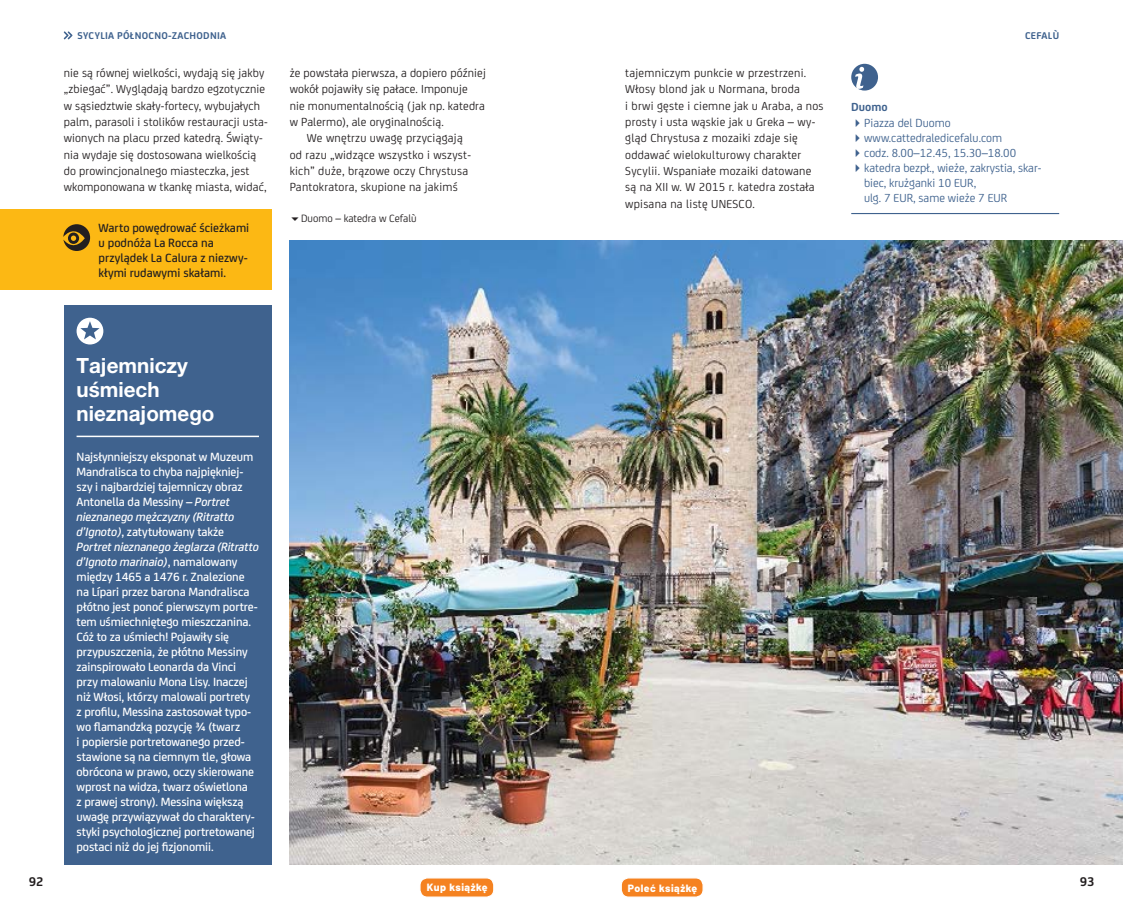
<style>
.page{position:relative;width:1123px;height:910px;background:#fff}
.page>*{position:absolute;margin:0;border:0;box-sizing:border-box;transform-origin:0 0}
.t1{font:700 21px/24px "Helvetica Neue LT Pro";color:#fff}
.t2{font:700 13.5px "FS Joey";color:#231f20}
.t3{font:500 12.75px/15px "FS Joey";letter-spacing:-.01em;color:#fff}
.t4{font:500 12.75px/15px "FS Joey";color:#231f20}
.t5{font:12.45px/16.4px "FS Joey";letter-spacing:.01em;color:#231f20}
.t6{font:12.45px/15px "FS Joey";color:#3f628e}
.t7{font:700 12.45px "FS Joey";color:#3f628e}
.t8{font:11.25px "FS Joey";color:#231f20}
.t9{font:700 10.5px "FS Joey";letter-spacing:.025em;color:#3f628e}
.t10{font:800 10.5px "Barlow";letter-spacing:.05em;color:#fff}
.s1{font-style:italic}
</style>
<div class="page">
<hr style="left:851px;top:213px;width:208px;height:1px;background:#3f628e">
<svg style="left:851px;top:64px;width:27px;height:27px"></svg>
<img style="left:290px;top:240px;width:833px;height:624px">
<div style="left:0;top:209px;width:272px;height:80px;background:#fcb814"></div>
<svg style="left:63px;top:224px;width:27px;height:27px"></svg>
<div style="left:64px;top:305px;width:208px;height:559px;background:#3f628e"></div>
<hr style="left:77px;top:436px;width:182px;height:1px;background:#fff">
<svg style="left:77px;top:318px;width:26px;height:26px"></svg>
<svg style="left:64px;top:31px;width:9px;height:8px"></svg>
<div style="left:621px;top:878px;width:82px;height:19px;background:#f58220;border-radius:7px"></div>
<div style="left:620px;top:877px;width:83px;height:21px;border:1px solid #fff;border-radius:7px"></div>
<div style="left:420px;top:878px;width:74px;height:19px;background:#f58220;border-radius:7px"></div>
<div style="left:419px;top:877px;width:75px;height:21px;border:1px solid #fff;border-radius:7px"></div>
<p class="t9" style="left:78px;top:28px;width:150px">SYCYLIA PÓŁNOCNO-ZACHODNIA</p>
<p class="t9" style="left:1025px;top:28px;width:36px">CEfalù</p>
<p class="t5" style="left:64px;top:64px;width:205px">nie są równej wielkości, wydają się jakby „zbiegać”. Wyglądają bardzo egzotycznie w sąsiedztwie skały-fortecy, wybujałych palm, parasoli i stolików restauracji usta&shy;wionych na placu przed katedrą. Świąty&shy;nia wydaje się dostosowana wielkością do prowincjonalnego miasteczka, jest wkomponowana w tkankę miasta, widać,</p>
<p class="t5" style="left:290px;top:64px;width:198px">że powstała pierwsza, a dopiero później</p>
<p class="t5" style="left:290px;top:80px;width:180px">wokół pojawiły się pałace. Imponuje</p>
<p class="t5" style="left:290px;top:97px;width:197px">nie monumentalnością ( jak np. katedra</p>
<p class="t5" style="left:290px;top:113px;width:155px">w Palermo), ale oryginalnością.</p>
<p class="t5" style="left:307px;top:129px;width:157px">We wnętrzu uwagę przyciągają</p>
<p class="t5" style="left:290px;top:146px;width:183px">od razu „widzące wszystko i wszyst-</p>
<p class="t5" style="left:290px;top:162px;width:180px">kich” duże, brązowe oczy Chrystusa</p>
<p class="t5" style="left:290px;top:178px;width:170px">Pantokratora, skupione na jakimś</p>
<p class="t4" style="left:99px;top:219px;width:152px">Warto powędrować ścieżkami u podnóża La Rocca na przylądek La Calura z niezwy&shy;kłymi rudawymi skałami.</p>
<h1 class="t1" style="left:77px;top:353px;width:139px">Tajemniczy uśmiech nieznajomego</h1>
<p class="t3" style="left:77px;top:449px;width:184px">Najsłynniejszy eksponat w Muzeum Mandralisca to chyba najpiękniej&shy;szy i najbardziej tajemniczy obraz Antonella da Messiny – <span class="s1">Portret nieznanego mężczyzny (Ritratto d’Ignoto)</span>, zatytułowany także <span class="s1">Portret nieznanego żeglarza (Ritratto d’Ignoto marinaio)</span>, namalowany między 1465 a 1476 r. Znalezione na Lípari przez barona Mandralisca płótno jest ponoć pierwszym portre&shy;tem uśmiechniętego mieszczanina.<br>Cóż to za uśmiech! Pojawiły się przypuszczenia, że płótno Messiny zainspirowało Leonarda da Vinci przy malowaniu Mona Lisy. Inaczej niż Włosi, którzy malowali portrety<br>z profilu, Messina zastosował typo&shy;wo flamandzką pozycję ¾ (twarz<br>i popiersie portretowanego przed&shy;stawione są na ciemnym tle, głowa obrócona w prawo, oczy skierowane wprost na widza, twarz oświetlona<br>z prawej strony). Messina większą uwagę przywiązywał do charaktery&shy;styki psychologicznej portretowanej postaci niż do jej fizjonomii.</p>
<p class="t8" style="left:301px;top:210px;width:117px">Duomo – katedra w Cefalù</p>
<p class="t5" style="left:625px;top:64px;width:200px">tajemniczym punkcie w przestrzeni.<br>Włosy blond jak u Normana, broda<br>i brwi gęste i ciemne jak u Araba, a nos prosty i usta wąskie jak u Greka – wy&shy;gląd Chrystusa z mozaiki zdaje się oddawać wielokulturowy charakter Sycylii. Wspaniałe mozaiki datowane są na XII w. W 2015 r. katedra została wpisana na listę UNESCO.</p>
<p class="t7" style="left:851px;top:98px;width:38px">Duomo</p>
<p class="t6" style="left:851px;top:115px;width:101px">✔Piazza del Duomo</p>
<p class="t6" style="left:851px;top:130px;width:152px">✔www.cattedraledicefalu.com</p>
<p class="t6" style="left:851px;top:145px;width:166px">✔codz. 8.00–12.45, 15.30–18.00</p>
<p class="t6" style="left:864px;top:160px;width:179px;text-indent:-13px">✔katedra bezpł., wieże, zakrystia, skar&shy;biec, krużganki 10 EUR,<br>ulg. 7 EUR, same wieże 7 EUR</p>
<p class="t2" style="left:29px;top:871px;width:16px">92</p>
<p class="t2" style="left:1079px;top:871px;width:16px">93</p>
<p class="t10" style="left:427px;top:879px;width:62px">Kup książkę</p>
<p class="t10" style="left:628px;top:880px;width:71px">Poleć książkę</p>
</div>
